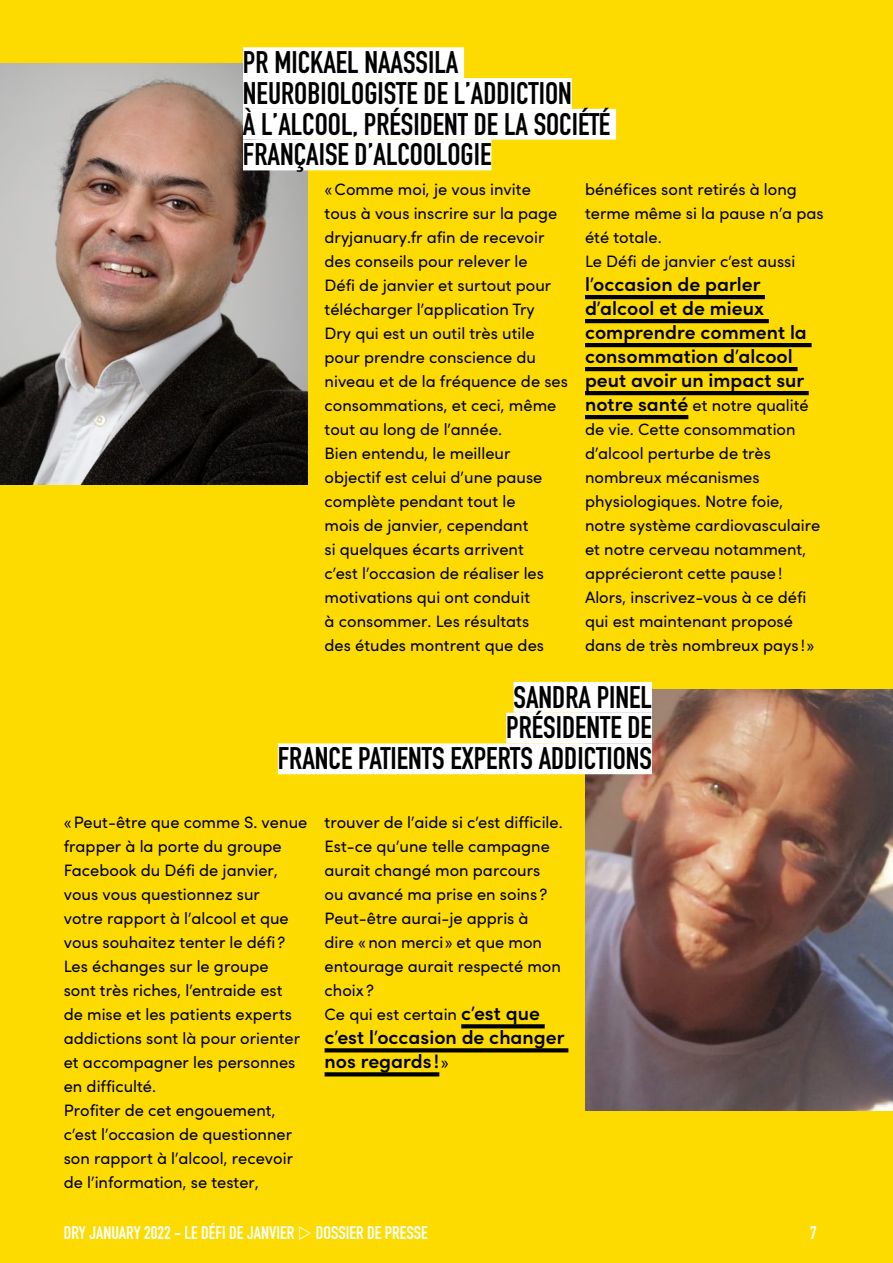
<style>
.page{position:relative;width:893px;height:1263px;background:#fedb00}
.page>*{position:absolute;margin:0;border:0;box-sizing:border-box;transform-origin:0 0}
.t1{font:700 condensed 30.75px/30.8px "Dry";color:#000}
.t2{font:600 19.5px/24px "Change";color:#000}
.t3{font:700 condensed 18px "Dry";color:#fff}
.t4{font:16.5px/24px "Change";color:#000}
.s1{font-weight:600;font-size:19.5px}
.s2{font-weight:400;font-size:16.5px}
</style>
<div class="page">
<img style="left:0;top:64px;width:308px;height:421px">
<div style="left:243px;top:47px;width:221px;height:31px;background:#fff"></div>
<div style="left:243px;top:78px;width:329px;height:31px;background:#fff"></div>
<div style="left:243px;top:109px;width:373px;height:31px;background:#fff"></div>
<div style="left:243px;top:140px;width:248px;height:30px;background:#fff"></div>
<hr style="left:585px;top:295px;width:180px;height:4px;background:#000">
<hr style="left:585px;top:319px;width:184px;height:4px;background:#000">
<hr style="left:585px;top:343px;width:227px;height:4px;background:#000">
<hr style="left:585px;top:367px;width:213px;height:4px;background:#000">
<hr style="left:585px;top:391px;width:224px;height:4px;background:#000">
<hr style="left:585px;top:415px;width:103px;height:4px;background:#000">
<svg style="left:461px;top:1024px;width:84px;height:4px"></svg>
<svg style="left:325px;top:1048px;width:243px;height:4px"></svg>
<svg style="left:325px;top:1072px;width:114px;height:4px"></svg>
<img style="left:585px;top:690px;width:308px;height:421px">
<div style="left:514px;top:682px;width:138px;height:31px;background:#fff"></div>
<div style="left:506px;top:713px;width:146px;height:30px;background:#fff"></div>
<div style="left:278px;top:743px;width:374px;height:31px;background:#fff"></div>
<h1 class="t1" style="left:243px;top:47px;width:369px">PR MICKAEL NAASSILA<br>NEUROBIOLOGISTE DE L’ADDICTION<br>À L’ALCOOL, PRÉSIDENT DE LA SOCIÉTÉ<br>FRANÇAISE D’ALCOOLOGIE</h1>
<p class="t4" style="left:325px;top:176px;width:245px">«Comme moi, je vous invite<br>tous à vous inscrire sur la page dryjanuary.fr afin de recevoir des conseils pour relever le<br>Défi de janvier et surtout pour télécharger l’application Try<br>Dry qui est un outil très utile pour prendre conscience du niveau et de la fréquence de ses consommations, et ceci, même tout au long de l’année.<br>Bien entendu, le meilleur objectif est celui d’une pause complète pendant tout le<br>mois de janvier, cependant<br>si quelques écarts arrivent<br>c’est l’occasion de réaliser les motivations qui ont conduit<br>à consommer. Les résultats<br>des études montrent que des</p>
<p class="t4" style="left:585px;top:176px;width:240px">bénéfices sont retirés à long terme même si la pause n’a pas été totale.<br>Le Défi de janvier c’est aussi</p>
<p class="t2" style="left:585px;top:271px;width:223px">l’occasion de parler d’alcool et de mieux comprendre comment la consommation d’alcool peut avoir un impact sur</p>
<p class="t4" style="left:585px;top:392px;width:237px"><span class="s1">notre santé</span> et notre qualité de vie. Cette consommation d’alcool perturbe de très nombreux mécanismes physiologiques. Notre foie, notre système cardiovasculaire et notre cerveau notamment, apprécieront cette pause!<br>Alors, inscrivez-vous à ce défi qui est maintenant proposé dans de très nombreux pays !»</p>
<h1 class="t1" style="left:278px;top:682px;width:376px;text-align:right">SANDRA PINEL<br>PRÉSIDENTE DE<br>FRANCE PATIENTS EXPERTS ADDICTIONS</h1>
<p class="t4" style="left:64px;top:809px;width:245px">«Peut-être que comme S. venue frapper à la porte du groupe<br>Facebook du Défi de janvier, vous vous questionnez sur<br>votre rapport à l’alcool et que vous souhaitez tenter le défi ?<br>Les échanges sur le groupe<br>sont très riches, l’entraide est<br>de mise et les patients experts addictions sont là pour orienter et accompagner les personnes en difficulté.<br>Profiter de cet engouement, c’est l’occasion de questionner son rapport à l’alcool, recevoir de l’information, se tester,</p>
<p class="t4" style="left:325px;top:809px;width:240px">trouver de l’aide si c’est difficile.<br>Est-ce qu’une telle campagne aurait changé mon parcours ou avancé ma prise en soins ?<br>Peut-être aurai-je appris à<br>dire «non merci» et que mon entourage aurait respecté mon choix ?<br>Ce qui est certain <span class="s1">c’est que</span></p>
<p class="t2" style="left:325px;top:1024px;width:241px">c’est l’occasion de changer nos regards !<span class="s2">»</span></p>
<p class="t3" style="left:64px;top:1222px;width:365px">DRY JANUARY 2022 - LE DÉFI DE JANVIER DOSSIER DE PRESSE</p>
<p class="t3" style="left:810px;top:1222px;width:8px">7</p>
</div>
